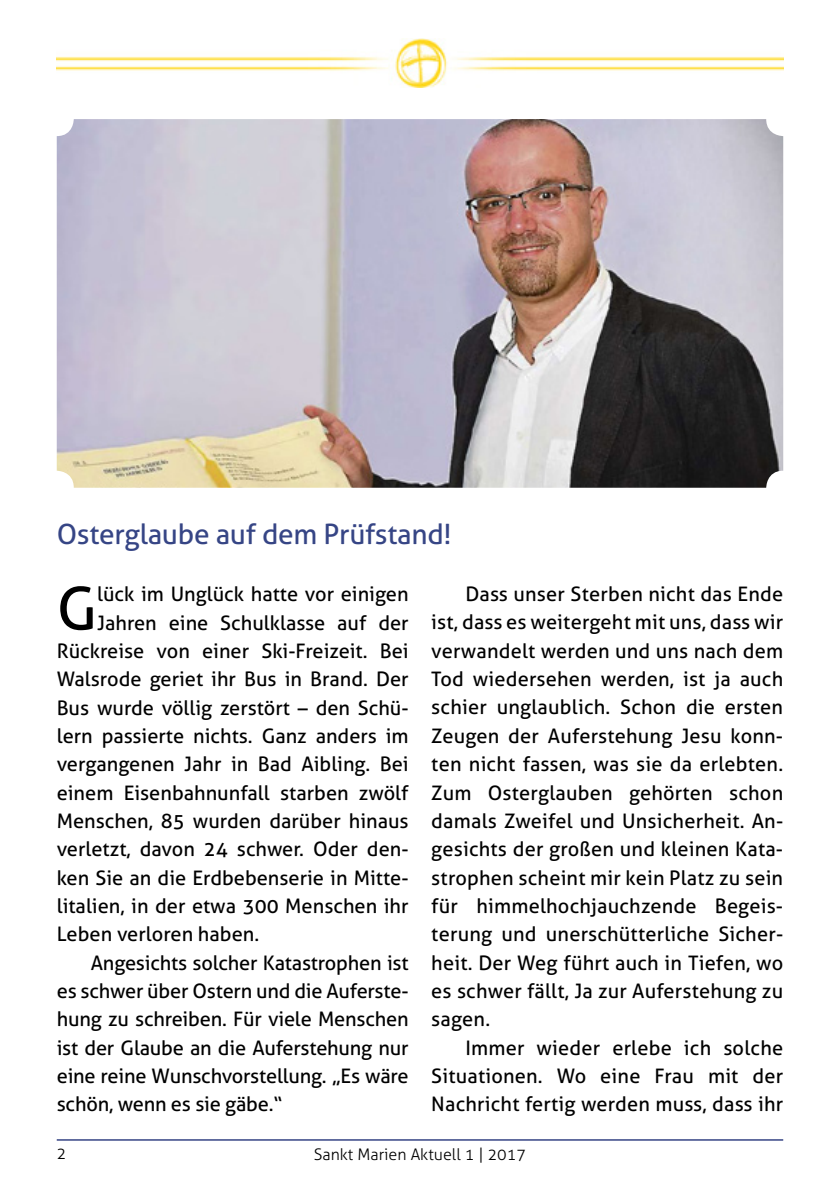
<style>
.page{position:relative;width:840px;height:1191px;background:#fff}
.page>*{position:absolute;margin:0;border:0;box-sizing:border-box;transform-origin:0 0}
.t1{font:59.4px "Aller";color:#000}
.t2{font:28px "Aller";letter-spacing:-.01em;color:#364585}
.t3{font:20px/28.4px "Aller";color:#000;text-align:justify}
.t4{font:300 16px "Aller";color:#000}
</style>
<div class="page">
<hr style="left:57px;top:1139px;width:725px;height:1px;background:#364585">
<img style="left:57px;top:39px;width:725px;height:48px">
<img style="left:57px;top:119px;width:725px;height:369px">
<h2 class="t2" style="left:57px;top:517px;width:396px">Osterglaube auf dem Prüfstand!</h2>
<h1 class="t1" style="left:57px;top:572px;width:42px">G</h1>
<p class="t3" style="left:97px;top:580px;width:313px">lück im Unglück hatte vor einigen</p>
<p class="t3" style="left:431px;top:579px;width:353px;text-indent:34px">Dass unser Sterben nicht das Ende ist, dass es weitergeht mit uns, dass wir verwandelt werden und uns nach dem Tod wiedersehen werden, ist ja auch schier unglaublich. Schon die ersten Zeugen der Auferstehung Jesu konn&shy;ten nicht fassen, was sie da erlebten.<br>Zum Osterglauben gehörten schon damals Zweifel und Unsicherheit. An&shy;gesichts der großen und kleinen Kata&shy;strophen scheint mir kein Platz zu sein für himmelhochjauchzende Begeis&shy;terung und unerschütterliche Sicher&shy;heit. Der Weg führt auch in Tiefen, wo es schwer fällt, Ja zur Auferstehung zu sagen.</p>
<p class="t3" style="left:431px;top:1033px;width:353px;text-indent:34px">Immer wieder erlebe ich solche Situationen. Wo eine Frau mit der Nachricht fertig werden muss, dass ihr</p>
<p class="t3" style="left:97px;top:608px;width:313px">Jahren eine Schulklasse auf der</p>
<p class="t3" style="left:57px;top:636px;width:353px">Rückreise von einer Ski-Freizeit. Bei</p>
<p class="t3" style="left:57px;top:665px;width:353px">Walsrode geriet ihr Bus in Brand. Der</p>
<p class="t3" style="left:57px;top:693px;width:353px">Bus wurde völlig zerstört – den Schü-</p>
<p class="t3" style="left:57px;top:721px;width:353px">lern passierte nichts. Ganz anders im</p>
<p class="t3" style="left:57px;top:750px;width:353px">vergangenen Jahr in Bad Aibling. Bei</p>
<p class="t3" style="left:57px;top:778px;width:353px">einem Eisenbahnunfall starben zwölf</p>
<p class="t3" style="left:57px;top:806px;width:353px">Menschen, 85 wurden darüber hinaus</p>
<p class="t3" style="left:57px;top:835px;width:353px">verletzt, davon 24 schwer. Oder den-</p>
<p class="t3" style="left:57px;top:863px;width:353px">ken Sie an die Erdbebenserie in Mitte-</p>
<p class="t3" style="left:57px;top:891px;width:353px">litalien, in der etwa 300 Menschen ihr</p>
<p class="t3" style="left:57px;top:920px;width:204px">Leben verloren haben.</p>
<p class="t3" style="left:91px;top:948px;width:319px">Angesichts solcher Katastrophen ist</p>
<p class="t3" style="left:57px;top:976px;width:353px">es schwer über Ostern und die Auferste-</p>
<p class="t3" style="left:57px;top:1005px;width:353px">hung zu schreiben. Für viele Menschen</p>
<p class="t3" style="left:57px;top:1033px;width:353px">ist der Glaube an die Auferstehung nur</p>
<p class="t3" style="left:57px;top:1061px;width:353px">eine reine Wunschvorstellung. „Es wäre</p>
<p class="t3" style="left:57px;top:1090px;width:227px">schön, wenn es sie gäbe.“</p>
<p class="t4" style="left:57px;top:1144px;width:11px">2</p>
<p class="t4" style="left:314px;top:1145px;width:213px">Sankt Marien Aktuell 1 | 2017</p>
</div>
